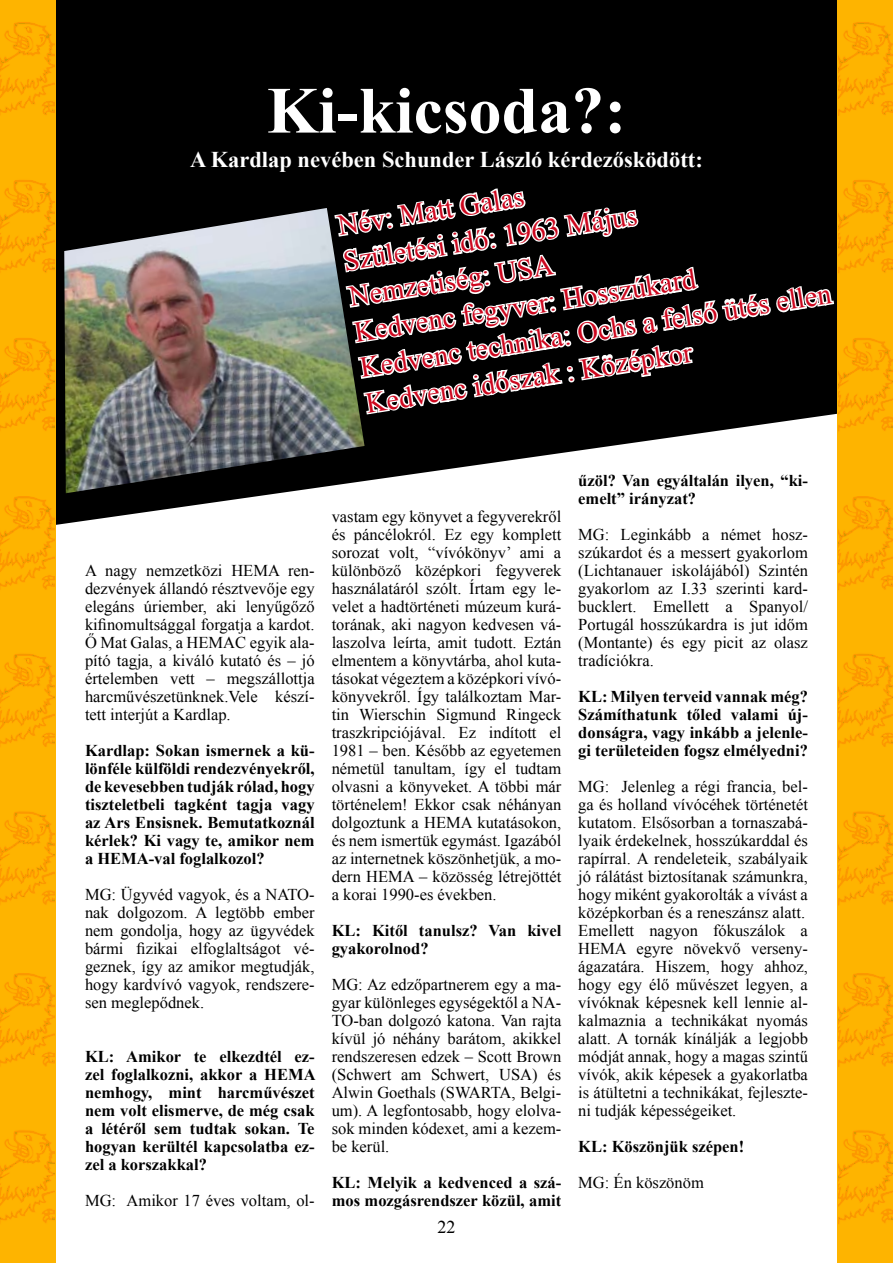
<style>
.page{position:relative;width:893px;height:1263px;background:#fff}
.page>*{position:absolute;margin:0;border:0;box-sizing:border-box;transform-origin:0 0}
.t1{font:700 66px "Times New Roman";color:#fff}
.t2{font:28.5px/36px "Times New Roman";color:#cd071e}
.t3{font:700 22.5px "Times New Roman";color:#fff}
.t4{font:18px "Times New Roman";color:#000}
.t5{font:16.5px/18px "Times New Roman";color:#000;text-align:justify}
.t6{font:700 16.5px/18px "Times New Roman";color:#000;text-align:justify}
</style>
<div class="page">
<svg style="left:55px;top:0;width:783px;height:525px;fill:#000"></svg>
<div style="left:838px;top:0;width:55px;height:1263px;background:#feb400"></div>
<div style="left:0;top:0;width:55px;height:1263px;background:#feb400"></div>
<img style="left:839px;top:496px;width:54px;height:409px">
<img style="left:839px;top:973px;width:54px;height:250px">
<img style="left:0;top:22px;width:54px;height:409px">
<img style="left:0;top:496px;width:54px;height:409px">
<img style="left:0;top:973px;width:54px;height:250px">
<img style="left:839px;top:22px;width:54px;height:409px">
<img style="left:64px;top:208px;width:301px;height:285px">
<svg style="left:333px;top:186px;width:503px;height:230px"></svg>
<h1 class="t1" style="left:267px;top:65px;width:361px">Ki-kicsoda?:</h1>
<h3 class="t3" style="left:190px;top:144px;width:514px">A Kardlap nevében Schunder László kérdezősködött:</h3>
<h2 class="t2" style="left:335px;top:207px;width:478px;rotate:-9deg">Név: Matt Galas<br>Születési idő: 1963 Május<br>Nemzetiség: USA<br>Kedvenc fegyver: Hosszúkard<br>Kedvenc technika: Ochs a felső ütés ellen<br>Kedvenc időszak : Középkor</h2>
<p class="t5" style="left:85px;top:561px;width:231px">A nagy nemzetközi HEMA ren&shy;dezvények állandó résztvevője egy elegáns úriember, aki lenyűgőző kifinomultsággal forgatja a kardot.<br>Ő Mat Galas, a HEMAC egyik ala&shy;pító tagja, a kiváló kutató és – jó értelemben vett – megszállottja harcművészetünknek.Vele készí&shy;tett interjút a Kardlap.</p>
<p class="t6" style="left:85px;top:741px;width:231px">Kardlap: Sokan ismernek a kü&shy;lönféle külföldi rendezvényekről, de kevesebben tudják rólad, hogy tiszteletbeli tagként tagja vagy az Ars Ensisnek. Bemutatkoznál kérlek? Ki vagy te, amikor nem a HEMA-val foglalkozol?</p>
<p class="t5" style="left:85px;top:885px;width:231px">MG: Ügyvéd vagyok, és a NATO&shy;nak dolgozom. A legtöbb ember nem gondolja, hogy az ügyvédek bármi fizikai elfoglaltságot vé&shy;geznek, így az amikor megtudják, hogy kardvívó vagyok, rendszere&shy;sen meglepődnek.</p>
<p class="t6" style="left:85px;top:1047px;width:232px">KL: Amikor te elkezdtél ez&shy;zel foglalkozni, akkor a HEMA nemhogy, mint harcművészet nem volt elismerve, de még csak a létéről sem tudtak sokan. Te hogyan kerültél kapcsolatba ez&shy;zel a korszakkal?</p>
<p class="t5" style="left:85px;top:1191px;width:231px">MG: Amikor 17 éves voltam, ol-</p>
<p class="t5" style="left:332px;top:507px;width:231px">vastam egy könyvet a fegyverekről és páncélokról. Ez egy komplett sorozat volt, “vívókönyv’ ami a különböző középkori fegyverek használatáról szólt. Írtam egy le&shy;velet a hadtörténeti múzeum kurá&shy;torának, aki nagyon kedvesen vá&shy;laszolva leírta, amit tudott. Eztán elmentem a könyvtárba, ahol kuta&shy;tásokat végeztem a középkori vívó&shy;könyvekről. Így találkoztam Mar&shy;tin Wierschin Sigmund Ringeck traszkripciójával. Ez indított el 1981 – ben. Később az egyetemen németül tanultam, így el tudtam olvasni a könyveket. A többi már történelem! Ekkor csak néhányan dolgoztunk a HEMA kutatásokon, és nem ismertük egymást. Igazából az internetnek köszönhetjük, a mo&shy;dern HEMA – közösség létrejöttét a korai 1990-es években.</p>
<p class="t6" style="left:332px;top:921px;width:231px">KL: Kitől tanulsz? Van kivel gyakorolnod?</p>
<p class="t5" style="left:332px;top:975px;width:231px">MG: Az edzőpartnerem egy a ma&shy;gyar különleges egységektől a NA-TO-ban dolgozó katona. Van rajta kívül jó néhány barátom, akikkel rendszeresen edzek – Scott Brown (Schwert am Schwert, USA) és Alwin Goethals (SWARTA, Belgi&shy;um). A legfontosabb, hogy elolva&shy;sok minden kódexet, ami a kezem&shy;be kerül.</p>
<p class="t6" style="left:332px;top:1173px;width:231px">KL: Melyik a kedvenced a szá&shy;mos mozgásrendszer közül, amit</p>
<p class="t4" style="left:437px;top:1215px;width:19px">22</p>
<p class="t6" style="left:578px;top:471px;width:231px">űzöl? Van egyáltalán ilyen, “ki&shy;emelt” irányzat?</p>
<p class="t5" style="left:578px;top:525px;width:231px">MG: Leginkább a német hos - szúkardot és a messert gyakorlom (Lichtanauer iskolájából) Szintén gyakorlom az I.33 szerinti kard&shy;bucklert. Emellett a Spanyol/ Portugál hosszúkardra is jut időm (Montante) és egy picit az olasz tradíciókra.</p>
<p class="t6" style="left:578px;top:687px;width:231px">KL: Milyen terveid vannak még?<br>Számíthatunk tőled valami új&shy;donságra, vagy inkább a jelenle&shy;gi területeiden fogsz elmélyedni?</p>
<p class="t5" style="left:578px;top:777px;width:231px;text-align:left">MG: Jelenleg a régi francia, bel&shy;ga és holland vívócéhek történetét kutatom. Elsősorban a tornaszabá&shy;lyaik érdekelnek, hosszúkarddal és rapírral. A rendeleteik, szabályaik jó rálátást biztosítanak számunkra, hogy miként gyakorolták a vívást a középkorban és a reneszánsz alatt.<br>Emellett nagyon fókuszálok a HEMA egyre növekvő verseny&shy;ágazatára. Hiszem, hogy ahhoz, hogy egy élő művészet legyen, a vívóknak képesnek kell lennie al&shy;kalmaznia a technikákat nyomás alatt. A tornák kínálják a legjobb módját annak, hogy a magas szintű vívók, akik képesek a gyakorlatba is átültetni a technikákat, fejleszte&shy;ni tudják képességeiket.</p>
<p class="t6" style="left:578px;top:1137px;width:167px">KL: Köszönjük szépen!</p>
<p class="t5" style="left:578px;top:1173px;width:127px">MG: Én köszönöm</p>
</div>
